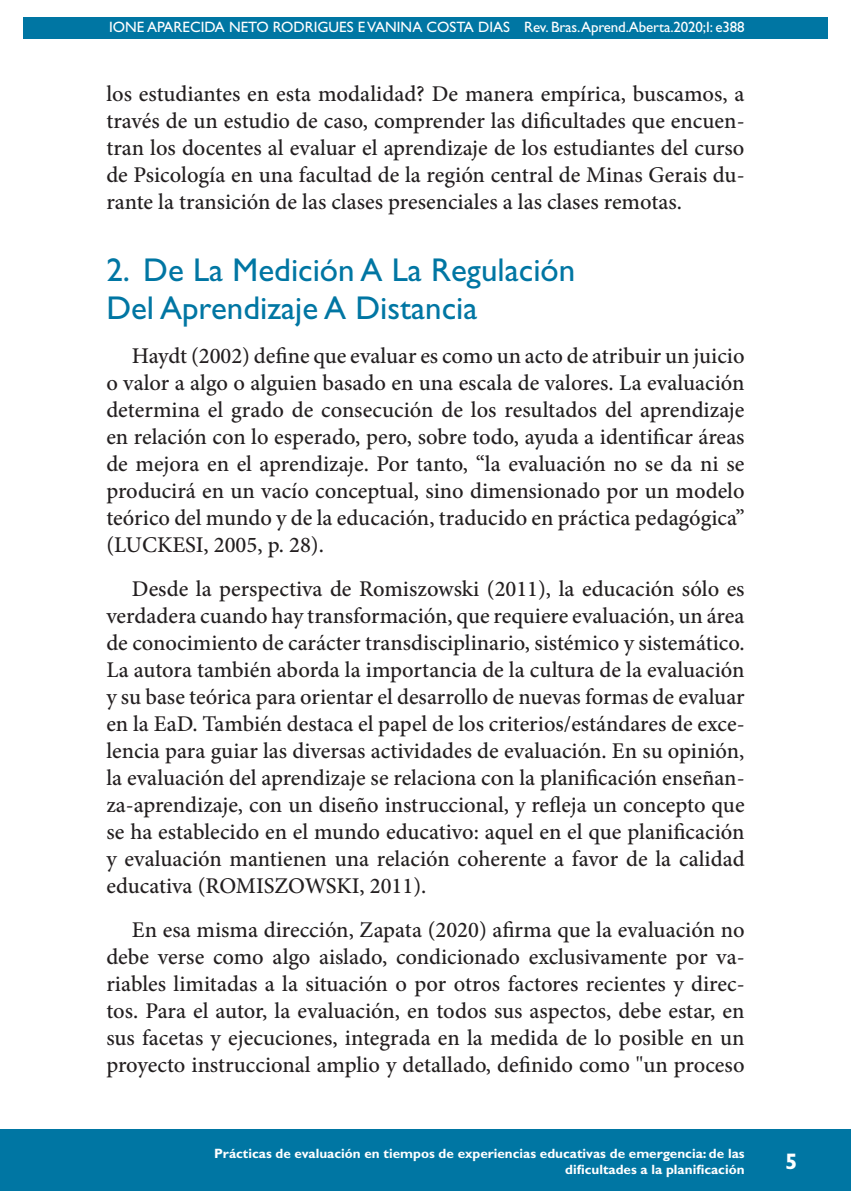
<style>
.page{position:relative;width:851px;height:1191px;background:#fff}
.page>*{position:absolute;margin:0;border:0;box-sizing:border-box;transform-origin:0 0}
.t1{font:33px/37.5px "Gill Sans Std";color:#0076a3}
.Texto_corrido{font:500 22.5px/27px "Minion Pro";color:#231f20;text-align:justify}
.t2{font:700 22.5px "Gill Sans Std";color:#fff}
.t3{font:15px "Gill Sans Std";color:#fff}
.t4{font:700 13.5px/16.2px "Gill Sans Std";color:#fff;text-align:right}
</style>
<div class="page">
<hr style="left:104px;top:0;width:1px;height:467px;background:#0076a3">
<div style="left:23px;top:17px;width:804px;height:21px;background:#0076a3"></div>
<div style="left:0;top:1129px;width:850px;height:62px;background:#0076a3"></div>
<p class="t3" style="left:109px;top:18px;width:637px">IONE APARECIDA NETO RODRIGUES E VANINA COSTA DIAS Rev. Bras.Aprend.Aberta.2020;I: e388</p>
<p class="Texto_corrido" style="left:106px;top:81px;width:639px">los estudiantes en esta modalidad? De manera empírica, buscamos, a través de un estudio de caso, comprender las dificultades que encuen&shy;tran los docentes al evaluar el aprendizaje de los estudiantes del curso de Psicología en una facultad de la región central de Minas Gerais du&shy;rante la transición de las clases presenciales a las clases remotas.</p>
<p class="t1" style="left:106px;top:251px;width:470px">2. De La Medición A La Regulación<br>Del Aprendizaje A Distancia</p>
<p class="Texto_corrido" style="left:106px;top:342px;width:639px;text-indent:26px">Haydt (2002) define que evaluar es como un acto de atribuir un juicio o valor a algo o alguien basado en una escala de valores. La evaluación determina el grado de consecución de los resultados del aprendizaje en relación con lo esperado, pero, sobre todo, ayuda a identificar áreas de mejora en el aprendizaje. Por tanto, “la evaluación no se da ni se producirá en un vacío conceptual, sino dimensionado por un modelo teórico del mundo y de la educación, traducido en práctica pedagógica” (LUCKESI, 2005, p. 28).</p>
<p class="Texto_corrido" style="left:106px;top:575px;width:639px;text-indent:26px">Desde la perspectiva de Romiszowski (2011), la educación sólo es verdadera cuando hay transformación, que requiere evaluación, un área de conocimiento de carácter transdisciplinario, sistémico y sistemático.<br>La autora también aborda la importancia de la cultura de la evaluación y su base teórica para orientar el desarrollo de nuevas formas de evaluar en la EaD. También destaca el papel de los criterios/estándares de exce&shy;lencia para guiar las diversas actividades de evaluación. En su opinión, la evaluación del aprendizaje se relaciona con la planificación enseñan&shy;za-aprendizaje, con un diseño instruccional, y refleja un concepto que se ha establecido en el mundo educativo: aquel en el que planificación y evaluación mantienen una relación coherente a favor de la calidad educativa (ROMISZOWSKI, 2011).</p>
<p class="Texto_corrido" style="left:106px;top:916px;width:639px;text-indent:26px">En esa misma dirección, Zapata (2020) afirma que la evaluación no debe verse como algo aislado, condicionado exclusivamente por va&shy;riables limitadas a la situación o por otros factores recientes y direc&shy;tos. Para el autor, la evaluación, en todos sus aspectos, debe estar, en sus facetas y ejecuciones, integrada en la medida de lo posible en un proyecto instruccional amplio y detallado, definido como "un proceso</p>
<p class="t4" style="left:214px;top:1145px;width:532px">Prácticas de evaluación en tiempos de experiencias educativas de emergencia: de las dificultades a la planificación</p>
<p class="t2" style="left:785px;top:1148px;width:14px">5</p>
</div>
